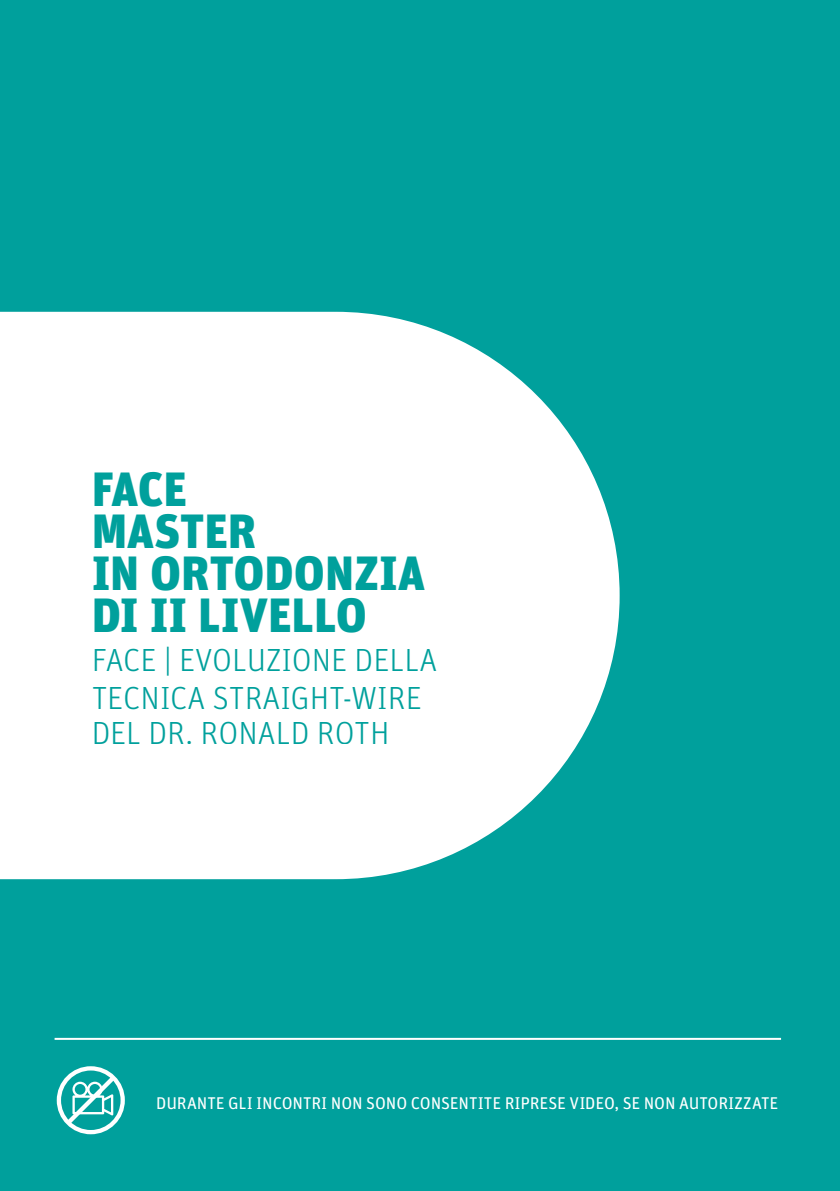
<style>
.page{position:relative;width:840px;height:1191px;background:#fff}
.page>*{position:absolute;margin:0;border:0;box-sizing:border-box;transform-origin:0 0}
.t1{font:900 48px/42px "Unit";color:#00a09c}
.t2{font:300 32px/38.6px "Unit";color:#00a09c}
.t3{font:17px "Unit";letter-spacing:-.005em;color:#fff}
</style>
<div class="page">
<div style="left:0;top:0;width:839px;height:1191px;background:#00a09c"></div>
<svg style="left:0;top:312px;width:619px;height:567px;background:#e6f5f5"></svg>
<svg style="left:57px;top:1066px;width:68px;height:68px"></svg>
<hr style="left:55px;top:1037px;width:725px;height:2px;background:#fff">
<h1 class="t1" style="left:91px;top:467px;width:335px">FACE<br>MASTER<br>IN ORTODONZIA<br>DI II LIVELLO</h1>
<h2 class="t2" style="left:91px;top:640px;width:347px">FACE | EVOLUZIONE DELLA<br>TECNICA STRAIGHT-WIRE</h2>
<h2 class="t2" style="left:91px;top:713px;width:300px">DEL DR. RONALD ROTH</h2>
<p class="t3" style="left:156px;top:1093px;width:623px">DURANTE GLI INCONTRI NON SONO CONSENTITE RIPRESE VIDEO, SE NON AUTORIZZATE</p>
</div>
